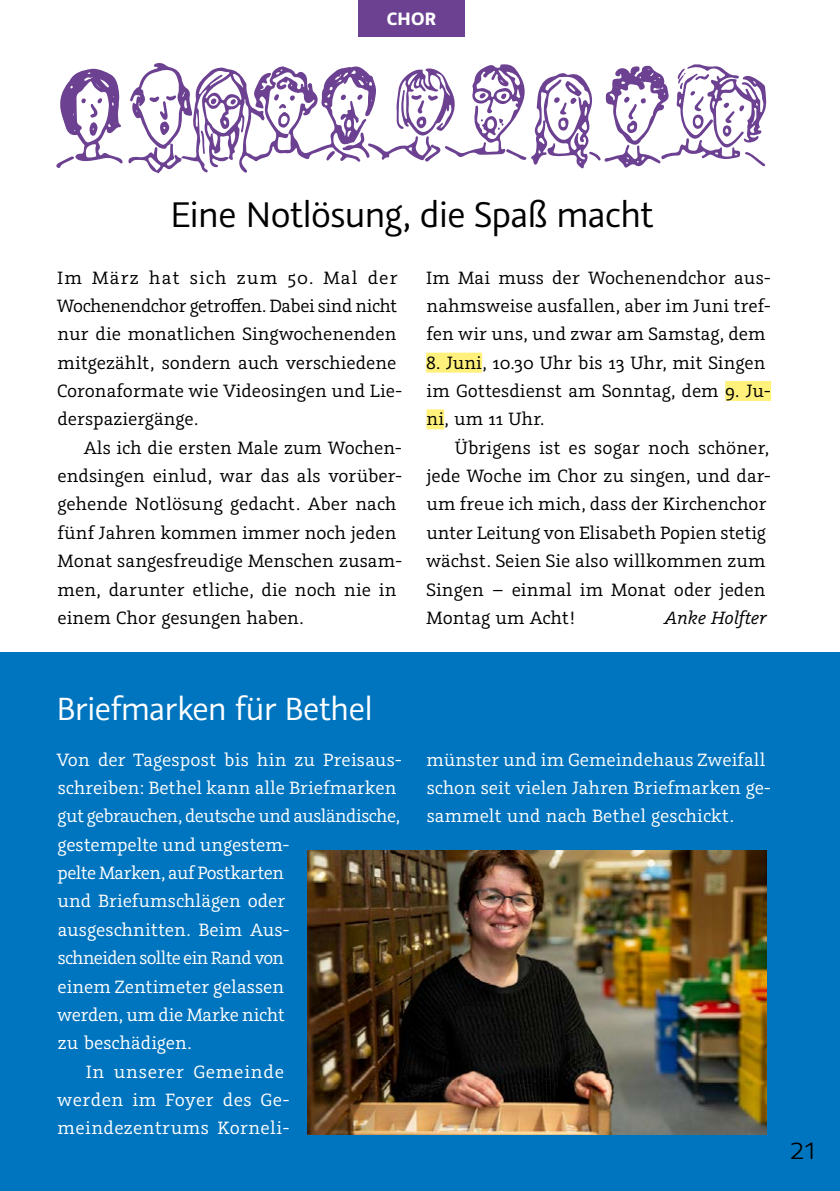
<style>
.page{position:relative;width:840px;height:1191px;background:#fff}
.page>*{position:absolute;margin:0;border:0;box-sizing:border-box;transform-origin:0 0}
.t1{font:40px "Graublau Sans";letter-spacing:-.035em;color:#000}
.t2{font:36px "Graublau Sans";letter-spacing:-.035em;color:#fff}
.t3{font:300 36px "Graublau Sans";color:#000}
.t4{font:20px/28.4px "Graublau Slab";color:#000}
.t5{font:20px/28.4px "Graublau Slab";color:#fff}
.t6{font:20px "Graublau Slab";letter-spacing:-.025em;color:#fff}
.t7{font:20px "Graublau Slab";letter-spacing:-.03em;color:#fff}
.t8{font:20px "Graublau Slab";letter-spacing:-.02em;color:#fff}
.t9{font:20px "Graublau Slab";letter-spacing:.02em;color:#fff}
.t10{font:20px "Graublau Slab";letter-spacing:.035em;color:#fff}
.t11{font:italic 20px "Graublau Slab";color:#000}
.t12{font:700 20px "Graublau Sans";color:#fff}
</style>
<div class="page">
<div style="left:0;top:652px;width:839px;height:539px;background:#0075bf"></div>
<div style="left:358px;top:0;width:106px;height:36px;background:#6c4192"></div>
<img style="left:307px;top:850px;width:458px;height:284px">
<div style="left:426px;top:353px;width:56px;height:20px;background:#fff17b"></div>
<div style="left:724px;top:381px;width:46px;height:20px;background:#fff17b"></div>
<div style="left:426px;top:409px;width:18px;height:20px;background:#fff17b"></div>
<svg style="left:56px;top:63px;width:711px;height:110px"></svg>
<p class="t12" style="left:386px;top:6px;width:51px">CHOR</p>
<h1 class="t1" style="left:170px;top:190px;width:484px">Eine Notlösung, die Spaß macht</h1>
<p class="t4" style="left:57px;top:263px;width:346px">Im März hat sich zum 50. Mal der Wochenendchor getroffen. Dabei sind nicht nur die monatlichen Singwochenenden mitgezählt, sondern auch verschiedene Coronaformate wie Videosingen und Lie&shy;derspaziergänge.</p>
<p class="t4" style="left:57px;top:433px;width:346px;text-indent:26px">Als ich die ersten Male zum Wochen&shy;endsingen einlud, war das als vorüber&shy;gehende Notlösung gedacht. Aber nach fünf Jahren kommen immer noch jeden Monat sangesfreudige Menschen zusam&shy;men, darunter etliche, die noch nie in einem Chor gesungen haben.</p>
<p class="t4" style="left:426px;top:263px;width:346px;text-align:justify">Im Mai muss der Wochenendchor aus&shy;nahmsweise ausfallen, aber im Juni tref&shy;fen wir uns, und zwar am Samstag, dem</p>
<p class="t4" style="left:426px;top:348px;width:346px">8. Juni, 10.30 Uhr bis 13 Uhr, mit Singen im Gottesdienst am Sonntag, dem 9. Ju&shy;ni, um 11 Uhr.</p>
<p class="t4" style="left:426px;top:433px;width:346px;text-indent:28px">Übrigens ist es sogar noch schöner, jede Woche im Chor zu singen, und dar&shy;um freue ich mich, dass der Kirchenchor unter Leitung von Elisabeth Popien stetig wächst. Seien Sie also willkommen zum Singen – einmal im Monat oder jeden Montag um Acht!</p>
<p class="t11" style="left:663px;top:606px;width:104px">Anke Holfter</p>
<h2 class="t2" style="left:56px;top:686px;width:318px">Briefmarken für Bethel</h2>
<p class="t5" style="left:56px;top:745px;width:347px">Von der Tagespost bis hin zu Preisaus-</p>
<p class="t5" style="left:58px;top:773px;width:340px">schreiben: Bethel kann alle Briefmarken</p>
<p class="t6" style="left:57px;top:804px;width:344px">gut gebrauchen, deutsche und ausländische,</p>
<p class="t5" style="left:57px;top:830px;width:234px">gestempelte und ungestem-</p>
<p class="t6" style="left:57px;top:860px;width:228px">pelte Marken, auf Postkarten</p>
<p class="t5" style="left:57px;top:886px;width:229px">und Briefumschlägen oder</p>
<p class="t5" style="left:58px;top:915px;width:233px">ausgeschnitten. Beim Aus-</p>
<p class="t7" style="left:58px;top:945px;width:228px">schneiden sollte ein Rand von</p>
<p class="t5" style="left:57px;top:971px;width:228px">einem Zentimeter gelassen</p>
<p class="t8" style="left:57px;top:1002px;width:229px">werden, um die Marke nicht</p>
<p class="t5" style="left:58px;top:1028px;width:135px">zu beschädigen.</p>
<p class="t10" style="left:86px;top:1059px;width:200px">In unserer Gemeinde</p>
<p class="t9" style="left:57px;top:1087px;width:234px">werden im Foyer des Ge-</p>
<p class="t5" style="left:58px;top:1113px;width:232px">meindezentrums Korneli-</p>
<p class="t5" style="left:426px;top:745px;width:346px">münster und im Gemeindehaus Zweifall schon seit vielen Jahren Briefmarken ge&shy;sammelt und nach Bethel geschickt.</p>
<h2 class="t3" style="left:789px;top:1126px;width:27px">21</h2>
</div>
